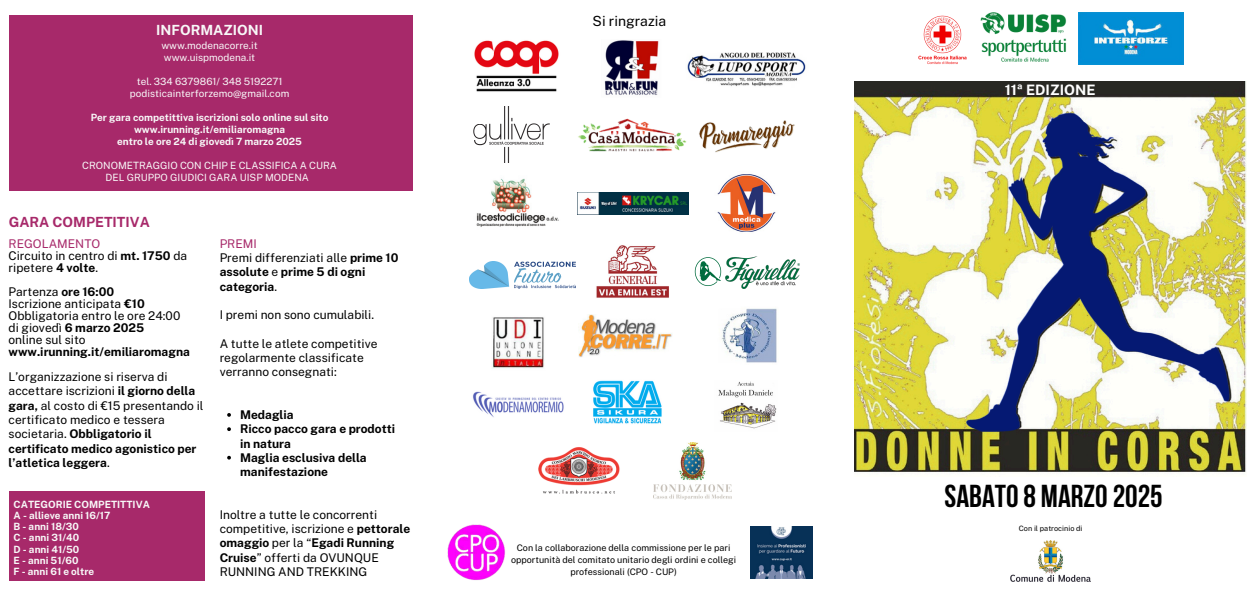
<style>
.page{position:relative;width:1259px;height:596px;background:#fff}
.page>*{position:absolute;margin:0;border:0;box-sizing:border-box;transform-origin:0 0}
.t1{font:700 31.6px "Bebas Neue";color:#000}
.t2{font:700 14.4px "Public Sans";color:#fff}
.t3{font:14.1px "Public Sans";color:#fff}
.t4{font:700 14px "Public Sans";color:#a7296a}
.t5{font:700 14px "Public Sans";color:#f8f8f8}
.t6{font:14px "Public Sans";color:#000}
.t7{font:12px/14.2px "Public Sans";color:#000}
.t8{font:700 12px/14.2px "Public Sans";color:#000}
.t9{font:700 10px/11.2px "Public Sans";color:#f8f8f8}
.t10{font:10px/12px "Public Sans";color:#f8f8f8;text-align:center}
.t11{font:9px/12px "Public Sans";color:#000;text-align:center}
.t12{font:7.3px "Public Sans";color:#000}
.s1{color:#a7296a}
.s2{font-weight:700}
.s3{font-weight:400;color:#a7296a}
.s4{font-weight:400}
</style>
<div class="page">
<img style="left:476px;top:178px;width:83px;height:49px">
<img style="left:578px;top:192px;width:110px;height:22px">
<img style="left:578px;top:118px;width:109px;height:34px">
<img style="left:699px;top:120px;width:96px;height:33px">
<img style="left:492px;top:317px;width:53px;height:52px">
<img style="left:593px;top:380px;width:69px;height:44px">
<img style="left:718px;top:381px;width:59px;height:48px">
<img style="left:447px;top:524px;width:58px;height:56px">
<img style="left:474px;top:40px;width:85px;height:52px">
<img style="left:604px;top:40px;width:55px;height:55px">
<img style="left:717px;top:174px;width:59px;height:58px">
<img style="left:578px;top:314px;width:94px;height:43px">
<img style="left:721px;top:308px;width:56px;height:55px">
<img style="left:473px;top:391px;width:91px;height:26px">
<img style="left:687px;top:52px;width:119px;height:34px">
<img style="left:980px;top:13px;width:87px;height:49px">
<img style="left:1078px;top:13px;width:105px;height:52px">
<img style="left:918px;top:15px;width:49px;height:50px">
<img style="left:1010px;top:540px;width:80px;height:41px">
<img style="left:596px;top:245px;width:73px;height:53px">
<img style="left:469px;top:261px;width:106px;height:28px">
<img style="left:751px;top:526px;width:61px;height:52px">
<div style="left:9px;top:490px;width:195px;height:90px;background:#a7296a"></div>
<img style="left:854px;top:82px;width:392px;height:391px">
<img style="left:966px;top:113px;width:263px;height:318px">
<img style="left:653px;top:442px;width:78px;height:57px">
<img style="left:538px;top:447px;width:82px;height:47px">
<svg style="left:227px;top:413px;width:4px;height:3px"></svg>
<svg style="left:227px;top:427px;width:4px;height:4px"></svg>
<svg style="left:227px;top:455px;width:4px;height:4px"></svg>
<div style="left:9px;top:15px;width:404px;height:176px;background:#a7296a"></div>
<svg style="left:473px;top:124px;width:13px;height:21px"></svg>
<img style="left:489px;top:107px;width:61px;height:55px">
<svg style="left:695px;top:257px;width:26px;height:29px"></svg>
<img style="left:725px;top:256px;width:75px;height:33px">
<p class="t5" style="left:156px;top:22px;width:108px">INFORMAZIONI</p>
<p class="t10" style="left:161px;top:39px;width:98px;text-align:left">www.modenacorre.it www.uispmodena.it</p>
<p class="t10" style="left:130px;top:75px;width:161px">tel. 334 6379861/ 348 5192271 podisticainterforzemo@gmail.com</p>
<p class="t9" style="left:91px;top:111px;width:239px;line-height:12px;text-align:center">Per gara competittiva iscrizioni solo online sul sito www.irunning.it/emiliaromagna<br>entro le ore 24 di giovedì 7 marzo 2025</p>
<p class="t10" style="left:82px;top:159px;width:256px">CRONOMETRAGGIO CON CHIP E CLASSIFICA A CURA<br>DEL GRUPPO GIUDICI GARA UISP MODENA</p>
<h6 class="t4" style="left:9px;top:213px;width:142px">GARA COMPETITIVA</h6>
<p class="t7" style="left:9px;top:237px;width:180px;line-height:12px"><span class="s1">REGOLAMENTO<br></span>Circuito in centro di <span class="s2">mt. 1750</span> da ripetere <span class="s2">4 volte</span>.</p>
<p class="t7" style="left:9px;top:285px;width:183px;line-height:12px">Partenza <span class="s2">ore 16:00<br></span>Iscrizione anticipata <span class="s2">€10<br></span>Obbligatoria entro le ore 24:00 di giovedì <span class="s2">6 marzo 2025<br></span>online sul sito <span class="s2">www.irunning.it/emiliaromagna</span></p>
<p class="t7" style="left:9px;top:369px;width:196px">L’organizzazione si riserva di accettare iscrizioni <span class="s2">il giorno della gara,</span> al costo di €15 presentando il certificato medico e tessera societaria. <span class="s2">Obbligatorio il certificato medico agonistico per l’atletica leggera</span>.</p>
<p class="t9" style="left:14px;top:498px;width:138px">CATEGORIE COMPETITTIVA<br>A - allieve anni 16/17<br>B - anni 18/30<br>C - anni 31/40<br>D - anni 41/50<br>E - anni 51/60<br>F - anni 61 e oltre</p>
<p class="t8" style="left:220px;top:236px;width:180px"><span class="s3">PREMI<br></span><span class="s4">Premi differenziati alle</span> prime 10 assolute <span class="s4">e</span> prime 5 di ogni categoria<span class="s4">.</span></p>
<h6 class="t7" style="left:220px;top:307px;width:156px">I premi non sono cumulabili.</h6>
<h4 class="t7" style="left:220px;top:336px;width:159px">A tutte le atlete competitive regolarmente classificate verranno consegnati:</h4>
<p class="t8" style="left:240px;top:407px;width:55px">Medaglia</p>
<p class="t8" style="left:240px;top:421px;width:157px">Ricco pacco gara e prodotti</p>
<p class="t8" style="left:240px;top:436px;width:52px">in natura</p>
<p class="t8" style="left:240px;top:450px;width:128px">Maglia esclusiva della manifestazione</p>
<p class="t7" style="left:220px;top:507px;width:192px">Inoltre a tutte le concorrenti competitive, iscrizione e <span class="s2">pettorale omaggio</span> per la “<span class="s2">Egadi Running<br>Cruise</span>” offerti da OVUNQUE<br>RUNNING AND TREKKING</p>
<h6 class="t6" style="left:592px;top:13px;width:75px">Si ringrazia</h6>
<h6 class="t11" style="left:511px;top:541px;width:226px">Con la collaborazione della commissione per le pari opportunità del comitato unitario degli ordini e collegi professionali (CPO - CUP)</h6>
<h2 class="t3" style="left:1006px;top:79px;width:90px">10ª EDIZIONE</h2>
<h6 class="t2" style="left:1004px;top:81px;width:92px">11ª EDIZIONE</h6>
<h6 class="t1" style="left:944px;top:483px;width:220px">SABATO8MARZO2025</h6>
<h6 class="t12" style="left:1019px;top:523px;width:65px">Con il patrocinio di</h6>
</div>
